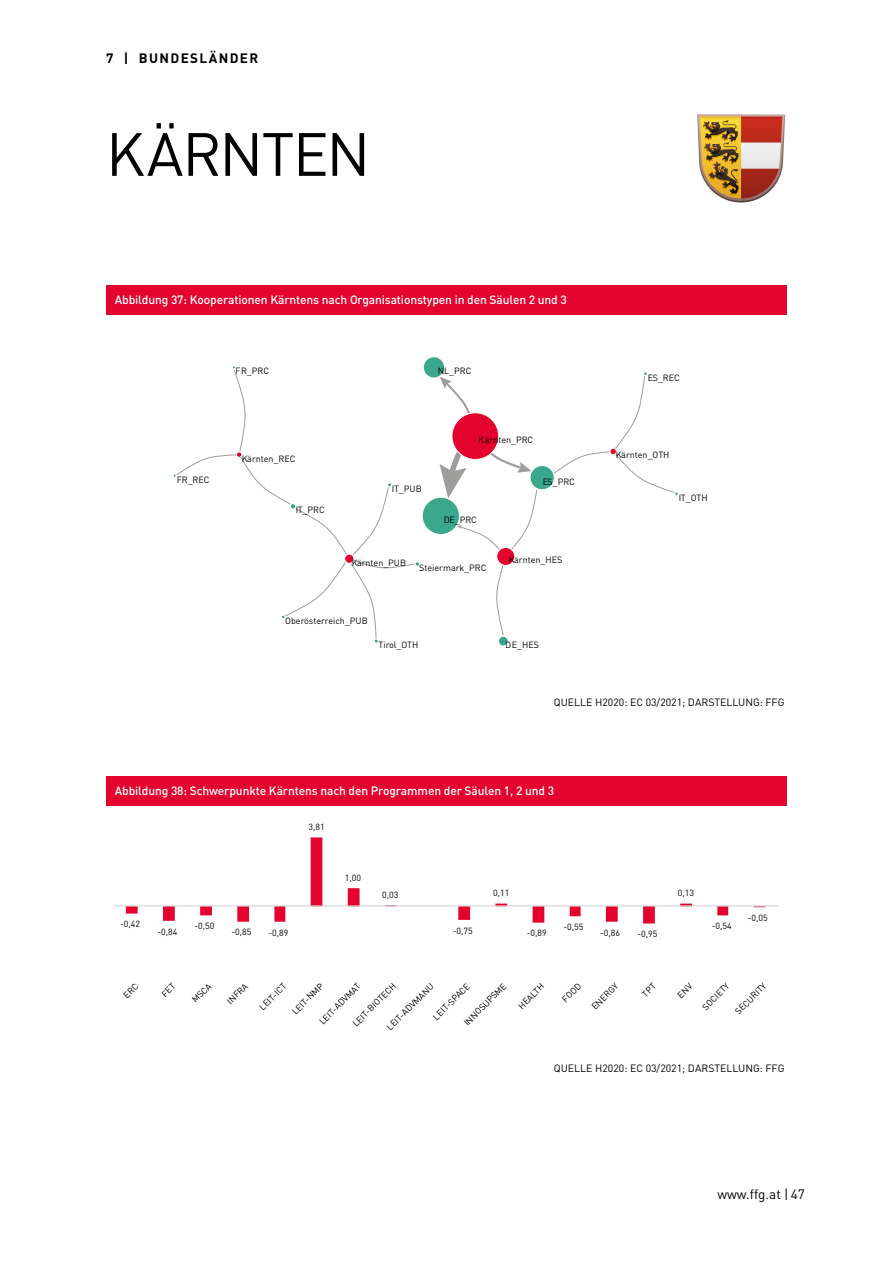
<style>
.page{position:relative;width:893px;height:1263px;background:#fff}
.page>*{position:absolute;margin:0;border:0;box-sizing:border-box;transform-origin:0 0}
.t1{font:60px "FFDIN Pro";letter-spacing:-.025em;color:#000}
.t2{font:700 13.5px "FFDIN Pro";letter-spacing:.1em;color:#000}
.t3{font:13.5px "FFDIN Pro";color:#000}
.Diagrammkopfzeile{font:500 12px "FFDIN Pro";letter-spacing:-.01em;color:#fff}
.Kasten_Quellenangebe{font:10.5px "FFDIN Pro";color:#000}
.t4{font:9px "FFDIN Pro";color:#000}
.t5{font:8.85px "FFDIN Pro";color:#000}
</style>
<div class="page">
<div style="left:106px;top:285px;width:681px;height:29px;background:#e4032e"></div>
<div style="left:106px;top:776px;width:681px;height:29px;background:#e4032e"></div>
<svg style="left:440px;top:377px;width:97px;height:259px"></svg>
<div style="left:497px;top:547px;width:18px;height:18px;background:#e4032e;border-radius:50%"></div>
<div style="left:497px;top:547px;width:18px;height:18px;border:1px solid #fff;border-radius:50%"></div>
<div style="left:452px;top:413px;width:47px;height:46px;background:#e4032e;border-radius:50%"></div>
<div style="left:452px;top:413px;width:47px;height:47px;border:1px solid #fff;border-radius:50%"></div>
<div style="left:498px;top:636px;width:10px;height:10px;background:#3ba88e;border-radius:50%"></div>
<div style="left:498px;top:636px;width:10px;height:10px;border:1px solid #fff;border-radius:50%"></div>
<div style="left:422px;top:497px;width:37px;height:37px;background:#3ba88e;border-radius:50%"></div>
<div style="left:422px;top:497px;width:38px;height:38px;border:1px solid #fff;border-radius:50%"></div>
<div style="left:530px;top:466px;width:24px;height:24px;background:#3ba88e;border-radius:50%"></div>
<div style="left:530px;top:465px;width:24px;height:25px;border:1px solid #fff;border-radius:50%"></div>
<svg style="left:554px;top:372px;width:124px;height:123px"></svg>
<svg style="left:173px;top:366px;width:246px;height:277px"></svg>
<div style="left:423px;top:357px;width:21px;height:21px;background:#3ba88e;border-radius:50%"></div>
<div style="left:423px;top:357px;width:22px;height:21px;border:1px solid #fff;border-radius:50%"></div>
<img style="left:697px;top:114px;width:88px;height:88px">
<svg style="left:126px;top:837px;width:639px;height:86px"></svg>
<hr style="left:114px;top:905px;width:664px;height:1px;background:#d0d0d0">
<h2 class="t2" style="left:106px;top:47px;width:153px">7 | BUNDESLÄNDER</h2>
<h1 class="t1" style="left:106px;top:107px;width:266px">KÄRNTEN</h1>
<p class="Diagrammkopfzeile" style="left:115px;top:290px;width:454px">Abbildung 37: Kooperationen Kärntens nach Organisationstypen in den Säulen 2 und 3</p>
<p class="t4" style="left:177px;top:472px;width:34px">FR_REC</p>
<p class="t4" style="left:236px;top:364px;width:35px">FR_PRC</p>
<p class="t4" style="left:241px;top:451px;width:56px">Kärnten_REC</p>
<p class="t4" style="left:295px;top:503px;width:31px">IT_PRC</p>
<p class="t4" style="left:438px;top:364px;width:35px">NL_PRC</p>
<p class="t4" style="left:392px;top:481px;width:32px">IT_PUB</p>
<p class="t4" style="left:479px;top:433px;width:56px">Kärnten_PRC</p>
<p class="t4" style="left:443px;top:512px;width:35px">DE_PRC</p>
<p class="t4" style="left:542px;top:474px;width:34px">ES_PRC</p>
<p class="t4" style="left:351px;top:555px;width:56px">Kärnten_PUB</p>
<p class="t4" style="left:419px;top:561px;width:69px">Steiermark_PRC</p>
<p class="t4" style="left:508px;top:553px;width:56px">Kärnten_HES</p>
<p class="t4" style="left:285px;top:613px;width:84px">Oberösterreich_PUB</p>
<p class="t4" style="left:378px;top:638px;width:42px">Tirol_OTH</p>
<p class="t4" style="left:506px;top:638px;width:35px">DE_HES</p>
<p class="t4" style="left:647px;top:370px;width:34px">ES_REC</p>
<p class="t4" style="left:615px;top:448px;width:56px">Kärnten_OTH</p>
<p class="t4" style="left:678px;top:490px;width:31px">IT_OTH</p>
<p class="Kasten_Quellenangebe" style="left:554px;top:694px;width:232px">QUELLE H2020: EC 03/2021; DARSTELLUNG: FFG</p>
<p class="Diagrammkopfzeile" style="left:115px;top:781px;width:441px">Abbildung 38: Schwerpunkte Kärntens nach den Programmen der Säulen 1, 2 und 3</p>
<p class="t5" style="left:120px;top:917px;width:21px">-0,42</p>
<p class="t5" style="left:309px;top:820px;width:18px">3,81</p>
<p class="t5" style="left:157px;top:924px;width:21px">-0,84</p>
<p class="t5" style="left:194px;top:919px;width:21px">-0,50</p>
<p class="t5" style="left:231px;top:925px;width:21px">-0,85</p>
<p class="t5" style="left:269px;top:925px;width:21px">-0,89</p>
<p class="t5" style="left:345px;top:871px;width:18px">1,00</p>
<p class="t5" style="left:382px;top:888px;width:18px">0,03</p>
<p class="t5" style="left:453px;top:923px;width:21px">-0,75</p>
<p class="t5" style="left:493px;top:886px;width:18px">0,11</p>
<p class="t5" style="left:527px;top:926px;width:21px">-0,89</p>
<p class="t5" style="left:563px;top:920px;width:21px">-0,55</p>
<p class="t5" style="left:600px;top:925px;width:21px">-0,86</p>
<p class="t5" style="left:637px;top:927px;width:21px">-0,95</p>
<p class="t5" style="left:678px;top:886px;width:18px">0,13</p>
<p class="t5" style="left:712px;top:919px;width:21px">-0,54</p>
<p class="t5" style="left:748px;top:911px;width:21px">-0,05</p>
<p class="t5" style="left:383px;top:1024px;width:64px;rotate:-45deg">LEIT-ADVMANU</p>
<p class="t5" style="left:460px;top:1019px;width:57px;rotate:-45deg">INNOSUPSME</p>
<p class="t5" style="left:515px;top:1002px;width:34px;rotate:-45deg">HEALTH</p>
<p class="t5" style="left:559px;top:995px;width:24px;rotate:-45deg">FOOD</p>
<p class="t5" style="left:588px;top:1003px;width:35px;rotate:-45deg">ENERGY</p>
<p class="t5" style="left:699px;top:1003px;width:35px;rotate:-45deg">SOCIETY</p>
<p class="t5" style="left:732px;top:1008px;width:41px;rotate:-45deg">SECURITY</p>
<p class="t5" style="left:189px;top:996px;width:25px;rotate:-45deg">MSCA</p>
<p class="t5" style="left:224px;top:997px;width:27px;rotate:-45deg">INFRA</p>
<p class="t5" style="left:256px;top:1004px;width:35px;rotate:-45deg">LEIT-ICT</p>
<p class="t5" style="left:289px;top:1008px;width:42px;rotate:-45deg">LEIT-NMP</p>
<p class="t5" style="left:316px;top:1018px;width:56px;rotate:-45deg">LEIT-ADVMAT</p>
<p class="t5" style="left:349px;top:1020px;width:59px;rotate:-45deg">LEIT-BIOTECH</p>
<p class="t5" style="left:430px;top:1013px;width:49px;rotate:-45deg">LEIT-SPACE</p>
<p class="Kasten_Quellenangebe" style="left:554px;top:1060px;width:232px">QUELLE H2020: EC 03/2021; DARSTELLUNG: FFG</p>
<h2 class="t3" style="left:717px;top:1183px;width:89px">www.ffg.at | 47</h2>
</div>
